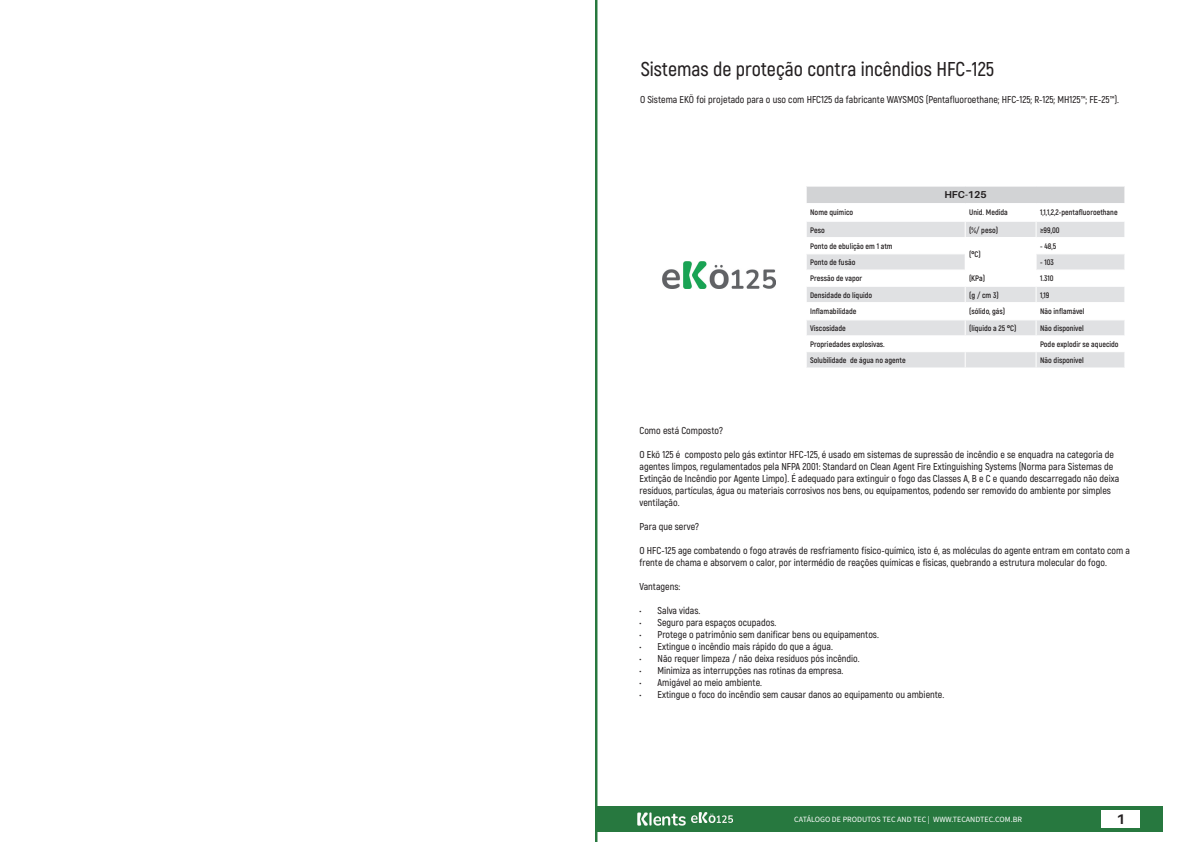
<style>
.page{position:relative;width:1191px;height:842px;background:#fff}
.page>*{position:absolute;margin:0;border:0;box-sizing:border-box;transform-origin:0 0}
.t1{font:600 20px "Akrobat";color:#231f20}
.t2{font:700 14px "Aileron";color:#231f20}
.t3{font:600 10px/12px "Akrobat";color:#231f20}
.t4{font:700 10px "Aileron";color:#231f20}
.t5{font:700 8px "Akrobat";color:#231f20}
.t6{font:8px "Source Sans Pro";color:#fff}
.s1{font-family:"Arial"}
</style>
<div class="page">
<img style="left:662px;top:262px;width:113px;height:27px">
<div style="left:28px;top:806px;width:1134px;height:26px;background:#27783f"></div>
<div style="left:1101px;top:810px;width:39px;height:18px;background:#fff"></div>
<svg style="left:594px;top:0;width:3px;height:842px"></svg>
<img style="left:637px;top:812px;width:49px;height:14px">
<div style="left:0;top:0;width:594px;height:842px;background:#fff"></div>
<svg style="left:806px;top:187px;width:319px;height:180px"></svg>
<img style="left:692px;top:813px;width:40px;height:9px">
<h1 class="t1" style="left:640px;top:56px;width:355px">Sistemas de proteção contra incêndios HFC-125</h1>
<p class="t3" style="left:640px;top:94px;width:480px">O Sistema EKÖ foi projetado para o uso com HFC125 da fabricante WAYSMOS (Pentafluoroethane; HFC-125; R-125; MH125™; FE-25™).</p>
<p class="t4" style="left:944px;top:189px;width:44px">HFC-125</p>
<p class="t5" style="left:810px;top:207px;width:45px">Nome químico</p>
<p class="t5" style="left:969px;top:207px;width:40px">Unid. Medida</p>
<p class="t5" style="left:1040px;top:207px;width:79px">1,1,1,2,2-pentafluoroethane</p>
<p class="t5" style="left:810px;top:225px;width:16px">Peso</p>
<p class="t5" style="left:969px;top:225px;width:30px">(%/ peso)</p>
<p class="t5" style="left:1040px;top:225px;width:21px">≥99,00</p>
<p class="t5" style="left:810px;top:241px;width:84px">Ponto de ebulição em 1 atm</p>
<p class="t5" style="left:969px;top:249px;width:13px">(<span class="s1">º</span>C)</p>
<p class="t5" style="left:1040px;top:241px;width:18px">- 48,5</p>
<p class="t5" style="left:810px;top:257px;width:47px">Ponto de fusão</p>
<p class="t5" style="left:1040px;top:257px;width:15px">- 103</p>
<p class="t5" style="left:810px;top:274px;width:54px">Pressão de vapor</p>
<p class="t5" style="left:969px;top:274px;width:17px">(KPa)</p>
<p class="t5" style="left:1040px;top:274px;width:15px">1.310</p>
<p class="t5" style="left:810px;top:290px;width:64px">Densidade do líquido</p>
<p class="t5" style="left:969px;top:290px;width:31px">(g / cm 3)</p>
<p class="t5" style="left:1040px;top:290px;width:11px">1,19</p>
<p class="t5" style="left:810px;top:306px;width:48px">Inflamabilidade</p>
<p class="t5" style="left:969px;top:306px;width:38px">(sólido, gás)</p>
<p class="t5" style="left:1040px;top:306px;width:46px">Não inflamável</p>
<p class="t5" style="left:810px;top:324px;width:37px">Viscosidade</p>
<p class="t5" style="left:969px;top:324px;width:49px">(líquido a 25 <span class="s1">º</span>C)</p>
<p class="t5" style="left:1040px;top:323px;width:45px">Não disponível</p>
<p class="t5" style="left:810px;top:339px;width:76px">Propriedades explosivas.</p>
<p class="t5" style="left:1040px;top:339px;width:80px">Pode explodir se aquecido</p>
<p class="t5" style="left:810px;top:355px;width:97px">Solubilidade de água no agente</p>
<p class="t5" style="left:1040px;top:355px;width:45px">Não disponível</p>
<p class="t3" style="left:639px;top:424px;width:85px">Como está Composto?</p>
<p class="t3" style="left:639px;top:448px;width:481px">O Ekö 125 é composto pelo gás extintor HFC-125, é usado em sistemas de supressão de incêndio e se enquadra na categoria de agentes limpos, regulamentados pela NFPA 2001: Standard on Clean Agent Fire Extinguishing Systems (Norma para Sistemas de Extinção de Incêndio por Agente Limpo). É adequado para extinguir o fogo das Classes A, B e C e quando descarregado não deixa resíduos, partículas, água ou materiais corrosivos nos bens, ou equipamentos, podendo ser removido do ambiente por simples ventilação.</p>
<p class="t3" style="left:639px;top:520px;width:61px">Para que serve?</p>
<p class="t3" style="left:639px;top:544px;width:492px">O HFC-125 age combatendo o fogo através de resfriamento físico-químico, isto é, as moléculas do agente entram em contato com a frente de chama e absorvem o calor, por intermédio de reações químicas e físicas, quebrando a estrutura molecular do fogo.</p>
<p class="t3" style="left:639px;top:580px;width:42px">Vantagens:</p>
<p class="t3" style="left:639px;top:604px;width:62px">• Salva vidas.</p>
<p class="t3" style="left:639px;top:616px;width:138px">• Seguro para espaços ocupados.</p>
<p class="t3" style="left:639px;top:628px;width:241px">• Protege o patrimônio sem danificar bens ou equipamentos.</p>
<p class="t3" style="left:639px;top:640px;width:195px">• Extingue o incêndio mais rápido do que a água.</p>
<p class="t3" style="left:639px;top:652px;width:222px">• Não requer limpeza / não deixa resíduos pós incêndio.</p>
<p class="t3" style="left:639px;top:664px;width:205px">• Minimiza as interrupções nas rotinas da empresa.</p>
<p class="t3" style="left:639px;top:676px;width:124px">• Amigável ao meio ambiente.</p>
<p class="t3" style="left:639px;top:688px;width:306px">• Extingue o foco do incêndio sem causar danos ao equipamento ou ambiente.</p>
<p class="t6" style="left:794px;top:814px;width:229px">CATÁLOGO DE PRODUTOS TEC AND TEC | WWW.TECANDTEC.COM.BR</p>
<h2 class="t2" style="left:1116px;top:811px;width:10px">1</h2>
</div>
